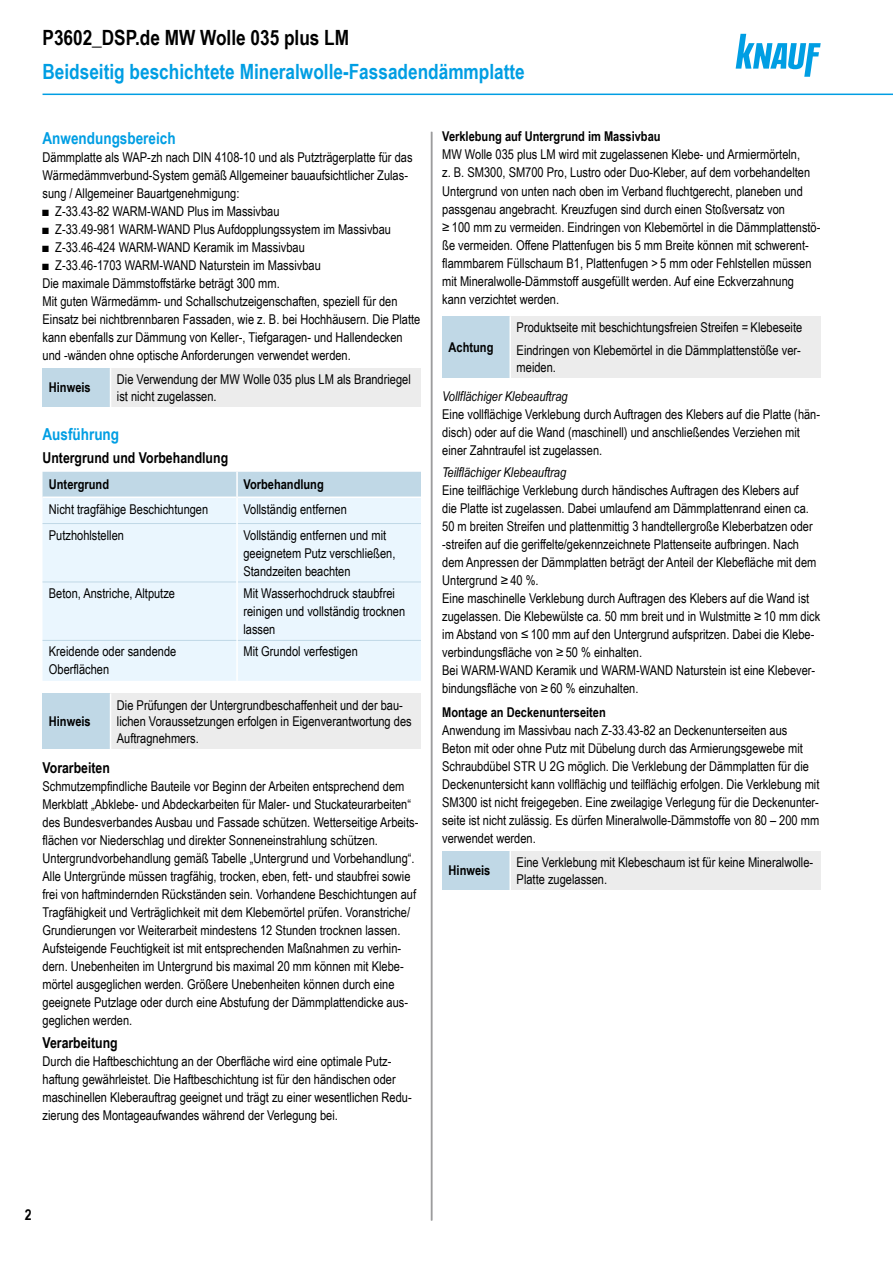
<style>
.page{position:relative;width:893px;height:1263px;background:#fff}
.page>*{position:absolute;margin:0;border:0;box-sizing:border-box;transform-origin:0 0}
.t1{font:700 21px "Arial Narrow";color:#009ee3}
.t2{font:700 21px "Arial Narrow";color:#000}
.Ue3_11cyan_TB{font:700 16.5px "Arial Narrow";color:#009ee3}
.Ue4_10schwarz_TB{font:700 15px "Arial Narrow";color:#000}
.Text_TB{font:13.5px/18px "Arial Narrow";color:#000}
.Hinweis_Text_TB{font:13.5px/16.5px "Arial Narrow";color:#000}
.Tab_Text_TB{font:13.5px/18px "Arial Narrow";color:#000}
.Ue5_9schwarz_TB{font:700 13.5px "Arial Narrow";color:#000}
.Hinweis_Text_Abs_o_TB{font:13.5px/16.5px "Arial Narrow";color:#000}
.Text_Abs_o_TB{font:italic 13.5px "Arial Narrow";color:#000}
.Hinweis_TB{font:700 13.5px "Arial Narrow";color:#000}
.Tab_Kopf_TB{font:700 13.5px "Arial Narrow";color:#000}
</style>
<div class="page">
<svg style="left:736px;top:34px;width:85px;height:43px"></svg>
<hr style="left:43px;top:94px;width:850px;height:1px;background:#009ee3">
<hr style="left:431px;top:132px;width:1px;height:1088px;background:#9c9c9d">
<div style="left:43px;top:368px;width:68px;height:39px;background:#c0d8e6"></div>
<div style="left:111px;top:368px;width:310px;height:39px;background:#ececec"></div>
<hr style="left:110px;top:368px;width:1px;height:39px;background:#fff">
<div style="left:43px;top:472px;width:378px;height:24px;background:#c0d8e6"></div>
<div style="left:43px;top:498px;width:378px;height:183px;background:#eaf6fe"></div>
<hr style="left:238px;top:523px;width:183px;height:1px;background:#c0d8e6">
<hr style="left:43px;top:523px;width:193px;height:1px;background:#c0d8e6">
<hr style="left:43px;top:582px;width:193px;height:1px;background:#c0d8e6">
<hr style="left:236px;top:640px;width:2px;height:41px;background:#fff">
<hr style="left:238px;top:582px;width:183px;height:1px;background:#c0d8e6">
<hr style="left:238px;top:640px;width:183px;height:1px;background:#c0d8e6">
<hr style="left:236px;top:497px;width:2px;height:26px;background:#fff">
<hr style="left:236px;top:523px;width:2px;height:59px;background:#fff">
<hr style="left:236px;top:582px;width:2px;height:58px;background:#fff">
<hr style="left:43px;top:640px;width:193px;height:1px;background:#c0d8e6">
<hr style="left:236px;top:472px;width:2px;height:25px;background:#fff">
<div style="left:43px;top:693px;width:68px;height:56px;background:#c0d8e6"></div>
<div style="left:111px;top:693px;width:310px;height:56px;background:#ececec"></div>
<hr style="left:110px;top:693px;width:1px;height:56px;background:#fff">
<div style="left:442px;top:316px;width:68px;height:62px;background:#c0d8e6"></div>
<div style="left:510px;top:316px;width:311px;height:62px;background:#ececec"></div>
<hr style="left:509px;top:316px;width:2px;height:62px;background:#fff">
<div style="left:442px;top:851px;width:68px;height:39px;background:#c0d8e6"></div>
<div style="left:510px;top:851px;width:311px;height:39px;background:#ececec"></div>
<hr style="left:509px;top:851px;width:2px;height:39px;background:#fff">
<h1 class="t2" style="left:43px;top:22px;width:308px">P3602_DSP.de MW Wolle 035 plus LM</h1>
<h1 class="t1" style="left:43px;top:56px;width:484px">Beidseitig beschichtete Mineralwolle-Fassadendämmplatte</h1>
<p class="Ue3_11cyan_TB" style="left:43px;top:125px;width:135px">Anwendungsbereich</p>
<p class="Text_TB" style="left:43px;top:147px;width:372px">Dämmplatte als WAP-zh nach DIN 4108-10 und als Putzträgerplatte für das<br>Wärmedämmverbund-System gemäß Allgemeiner bauaufsichtlicher Zulas&shy;sung / Allgemeiner Bauartgenehmigung:</p>
<p class="Text_TB" style="left:43px;top:201px;width:239px">■ Z-33.43-82 WARM-WAND Plus im Massivbau</p>
<p class="Text_TB" style="left:43px;top:219px;width:350px">■ Z-33.49-981 WARM-WAND Plus Aufdopplungssystem im Massivbau</p>
<p class="Text_TB" style="left:43px;top:237px;width:264px">■ Z-33.46-424 WARM-WAND Keramik im Massivbau</p>
<p class="Text_TB" style="left:43px;top:255px;width:280px">■ Z-33.46-1703 WARM-WAND Naturstein im Massivbau</p>
<p class="Text_TB" style="left:43px;top:273px;width:239px">Die maximale Dämmstoffstärke beträgt 300 mm.</p>
<p class="Text_TB" style="left:43px;top:291px;width:379px">Mit guten Wärmedämm- und Schallschutzeigenschaften, speziell für den Einsatz bei nichtbrennbaren Fassaden, wie z. B. bei Hochhäusern. Die Platte kann ebenfalls zur Dämmung von Keller-, Tiefgaragen- und Hallendecken und -wänden ohne optische Anforderungen verwendet werden.</p>
<p class="Hinweis_TB" style="left:49px;top:377px;width:43px">Hinweis</p>
<p class="Hinweis_Text_TB" style="left:117px;top:371px;width:295px">Die Verwendung der MW Wolle 035 plus LM als Brandriegel</p>
<p class="Hinweis_Text_TB" style="left:117px;top:387px;width:101px">ist nicht zugelassen.</p>
<p class="Ue3_11cyan_TB" style="left:43px;top:421px;width:78px">Ausführung</p>
<p class="Ue4_10schwarz_TB" style="left:43px;top:447px;width:187px">Untergrund und Vorbehandlung</p>
<p class="Tab_Kopf_TB" style="left:49px;top:474px;width:62px">Untergrund</p>
<p class="Tab_Kopf_TB" style="left:243px;top:474px;width:82px">Vorbehandlung</p>
<p class="Tab_Text_TB" style="left:49px;top:500px;width:161px">Nicht tragfähige Beschichtungen</p>
<p class="Tab_Text_TB" style="left:243px;top:500px;width:105px">Vollständig entfernen</p>
<p class="Tab_Text_TB" style="left:49px;top:525px;width:77px">Putzhohlstellen</p>
<p class="Tab_Text_TB" style="left:243px;top:525px;width:153px">Vollständig entfernen und mit geeignetem Putz verschließen,<br>Standzeiten beachten</p>
<p class="Tab_Text_TB" style="left:49px;top:584px;width:128px">Beton, Anstriche, Altputze</p>
<p class="Tab_Text_TB" style="left:243px;top:584px;width:163px">Mit Wasserhochdruck staubfrei reinigen und vollständig trocknen lassen</p>
<p class="Tab_Text_TB" style="left:49px;top:642px;width:129px">Kreidende oder sandende<br>Oberflächen</p>
<p class="Tab_Text_TB" style="left:243px;top:642px;width:116px">Mit Grundol verfestigen</p>
<p class="Hinweis_TB" style="left:49px;top:711px;width:43px">Hinweis</p>
<p class="Hinweis_Text_TB" style="left:117px;top:696px;width:296px">Die Prüfungen der Untergrundbeschaffenheit und der bau&shy;lichen Voraussetzungen erfolgen in Eigenverantwortung des<br>Auftragnehmers.</p>
<p class="Ue4_10schwarz_TB" style="left:43px;top:756px;width:69px">Vorarbeiten</p>
<p class="Text_TB" style="left:43px;top:776px;width:377px">Schmutzempfindliche Bauteile vor Beginn der Arbeiten entsprechend dem Merkblatt „Abklebe- und Abdeckarbeiten für Maler- und Stuckateurarbeiten“ des Bundesverbandes Ausbau und Fassade schützen. Wetterseitige Arbeits&shy;flächen vor Niederschlag und direkter Sonneneinstrahlung schützen.<br>Untergrundvorbehandlung gemäß Tabelle „Untergrund und Vorbehandlung“.<br>Alle Untergründe müssen tragfähig, trocken, eben, fett- und staubfrei sowie frei von haftmindernden Rückständen sein. Vorhandene Beschichtungen auf Tragfähigkeit und Verträglichkeit mit dem Klebemörtel prüfen. Voranstriche/ Grundierungen vor Weiterarbeit mindestens 12 Stunden trocknen lassen.<br>Aufsteigende Feuchtigkeit ist mit entsprechenden Maßnahmen zu verhin&shy;dern. Unebenheiten im Untergrund bis maximal 20 mm können mit Klebe&shy;mörtel ausgeglichen werden. Größere Unebenheiten können durch eine geeignete Putzlage oder durch eine Abstufung der Dämmplattendicke aus&shy;geglichen werden.</p>
<p class="Ue4_10schwarz_TB" style="left:43px;top:1031px;width:77px">Verarbeitung</p>
<p class="Text_TB" style="left:43px;top:1052px;width:371px">Durch die Haftbeschichtung an der Oberfläche wird eine optimale Putz&shy;haftung gewährleistet. Die Haftbeschichtung ist für den händischen oder maschinellen Kleberauftrag geeignet und trägt zu einer wesentlichen Redu&shy;zierung des Montageaufwandes während der Verlegung bei.</p>
<p class="Ue5_9schwarz_TB" style="left:442px;top:127px;width:220px">Verklebung auf Untergrund im Massivbau</p>
<p class="Text_TB" style="left:442px;top:145px;width:380px">MW Wolle 035 plus LM wird mit zugelassenen Klebe- und Armiermörteln,<br>z. B. SM300, SM700 Pro, Lustro oder Duo-Kleber, auf dem vorbehandelten Untergrund von unten nach oben im Verband fluchtgerecht, planeben und passgenau angebracht. Kreuzfugen sind durch einen Stoßversatz von<br>≥ 100 mm zu vermeiden. Eindringen von Klebemörtel in die Dämmplattenstö&shy;ße vermeiden. Offene Plattenfugen bis 5 mm Breite können mit schwerent&shy;flammbarem Füllschaum B1, Plattenfugen &gt; 5 mm oder Fehlstellen müssen mit Mineralwolle-Dämmstoff ausgefüllt werden. Auf eine Eckverzahnung kann verzichtet werden.</p>
<p class="Hinweis_TB" style="left:449px;top:337px;width:46px">Achtung</p>
<p class="Hinweis_Text_TB" style="left:517px;top:319px;width:287px">Produktseite mit beschichtungsfreien Streifen = Klebeseite</p>
<p class="Hinweis_Text_Abs_o_TB" style="left:517px;top:342px;width:286px">Eindringen von Klebemörtel in die Dämmplattenstöße ver&shy;meiden.</p>
<p class="Text_Abs_o_TB" style="left:442px;top:387px;width:127px">Vollflächiger Klebeauftrag</p>
<p class="Text_TB" style="left:442px;top:404px;width:379px">Eine vollflächige Verklebung durch Auftragen des Klebers auf die Platte (hän&shy;disch) oder auf die Wand (maschinell) und anschließendes Verziehen mit einer Zahntraufel ist zugelassen.</p>
<p class="Text_Abs_o_TB" style="left:442px;top:463px;width:126px">Teilflächiger Klebeauftrag</p>
<p class="Text_TB" style="left:442px;top:481px;width:376px">Eine teilflächige Verklebung durch händisches Auftragen des Klebers auf die Platte ist zugelassen. Dabei umlaufend am Dämmplattenrand einen ca.<br>50 m breiten Streifen und plattenmittig 3 handtellergroße Kleberbatzen oder -streifen auf die geriffelte/gekennzeichnete Plattenseite aufbringen. Nach dem Anpressen der Dämmplatten beträgt der Anteil der Klebefläche mit dem Untergrund ≥ 40 %.</p>
<p class="Text_TB" style="left:442px;top:589px;width:380px">Eine maschinelle Verklebung durch Auftragen des Klebers auf die Wand ist zugelassen. Die Klebewülste ca. 50 mm breit und in Wulstmitte ≥ 10 mm dick im Abstand von ≤ 100 mm auf den Untergrund aufspritzen. Dabei die Klebe&shy;verbindungsfläche von ≥ 50 % einhalten.<br>Bei WARM-WAND Keramik und WARM-WAND Naturstein ist eine Klebever&shy;bindungsfläche von ≥ 60 % einzuhalten.</p>
<p class="Ue5_9schwarz_TB" style="left:442px;top:702px;width:165px">Montage an Deckenunterseiten</p>
<p class="Text_TB" style="left:442px;top:720px;width:379px">Anwendung im Massivbau nach Z-33.43-82 an Deckenunterseiten aus Beton mit oder ohne Putz mit Dübelung durch das Armierungsgewebe mit Schraubdübel STR U 2G möglich. Die Verklebung der Dämmplatten für die Deckenuntersicht kann vollflächig und teilflächig erfolgen. Die Verklebung mit SM300 ist nicht freigegeben. Eine zweilagige Verlegung für die Deckenunter&shy;seite ist nicht zulässig. Es dürfen Mineralwolle-Dämmstoffe von 80 – 200 mm verwendet werden.</p>
<p class="Hinweis_TB" style="left:449px;top:860px;width:43px">Hinweis</p>
<p class="Hinweis_Text_TB" style="left:517px;top:854px;width:298px">Eine Verklebung mit Klebeschaum ist für keine Mineralwolle-</p>
<p class="Hinweis_Text_TB" style="left:517px;top:870px;width:92px">Platte zugelassen.</p>
<p class="Ue4_10schwarz_TB" style="left:25px;top:1204px;width:8px">2</p>
</div>
